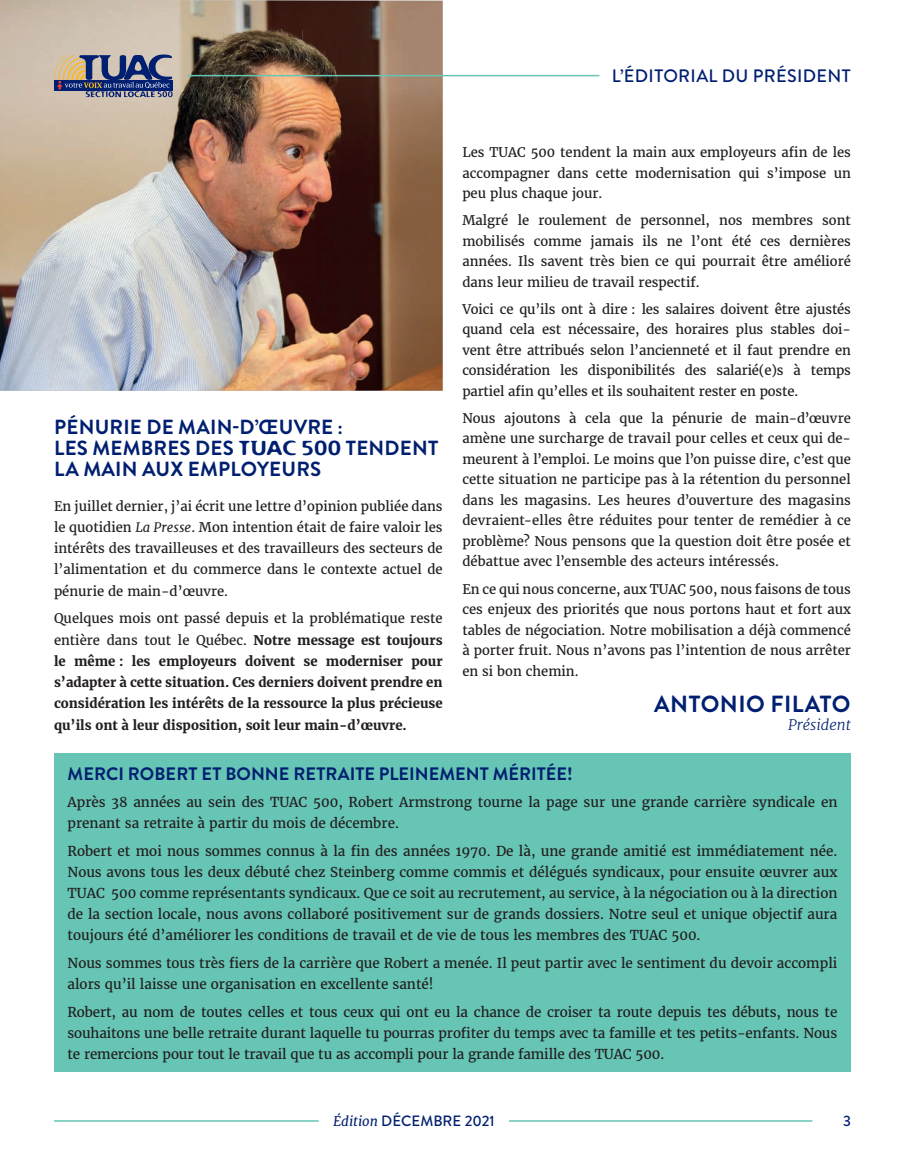
<style>
.page{position:relative;width:905px;height:1175px;background:#fff}
.page>*{position:absolute;margin:0;border:0;box-sizing:border-box;transform-origin:0 0}
.Nom_de_quote{font:700 23.4px "Brandon Grotesque";letter-spacing:.02em;color:#001f70}
.Texte{font:700 20.4px/21.3px "Brandon Grotesque";letter-spacing:.01em;color:#001f70}
.t1{font:700 18px "Brandon Grotesque";color:#001f70}
.Header_de_page{font:500 18px "Brandon Grotesque";letter-spacing:.02em;color:#001f70}
.Bas_de_page_édition{font:500 15px "Brandon Grotesque";color:#001f70}
.Numéro_en_bas_de_pag{font:500 15px "Brandon Grotesque";color:#001f70}
.Nom_de_quote-2{font:italic 300 14.55px "Merriweather";color:#001f70}
.Texte-2{font:13.5px/21px "Merriweather";color:#231f20}
.Texte-3{font:13.2px/20.5px "Merriweather";color:#231f20;text-align:justify}
.Texte-4{font:700 13.2px/21.3px "Merriweather";color:#231f20;text-align:justify}
.s1{font-family:"Flexure";font-weight:400;font-size:19.65px}
.s2{font-style:italic}
.s3{font-weight:400}
.s4{font-family:"Merriweather";font-weight:400;font-style:italic;font-size:13.5px}
</style>
<div class="page">
<img style="left:0;top:0;width:442px;height:391px">
<svg style="left:54px;top:54px;width:119px;height:43px;background:#6f748d"></svg>
<hr style="left:187px;top:75px;width:412px;height:1px;background:#66c5b4">
<hr style="left:509px;top:1120px;width:303px;height:1px;background:#66c5b4">
<hr style="left:54px;top:1120px;width:265px;height:1px;background:#66c5b4">
<div style="left:54px;top:753px;width:796px;height:319px;background:#66c5b4"></div>
<p class="Header_de_page" style="left:611px;top:63px;width:240px">L’ÉDITORIAL DU PRÉSIDENT</p>
<p class="Texte" style="left:54px;top:416px;width:385px">PÉNURIE DE MAIN-D’ŒUVRE :<br>LES MEMBRES DES <span class="s1">TUAC 500</span> TENDENT<br>LA MAIN AUX EMPLOYEURS</p>
<p class="Texte-3" style="left:54px;top:495px;width:390px;line-height:21.3px">En juillet dernier, j’ai écrit une lettre d’opinion publiée dans le quotidien <span class="s2">La Presse</span>. Mon intention était de faire valoir les intérêts des travailleuses et des travailleurs des secteurs de l’alimentation et du commerce dans le contexte actuel de pénurie de main-d’œuvre.</p>
<p class="Texte-4" style="left:54px;top:608px;width:390px"><span class="s3">Quelques mois ont passé depuis et la problématique reste entière dans tout le Québec.</span> Notre message est toujours le même : les employeurs doivent se moderniser pour s’adapter à cette situation. Ces derniers doivent prendre en considération les intérêts de la ressource la plus précieuse qu’ils ont à leur disposition, soit leur main-d’œuvre.</p>
<p class="Texte-3" style="left:462px;top:142px;width:390px">Les TUAC 500 tendent la main aux employeurs afin de les accompagner dans cette modernisation qui s’impose un peu plus chaque jour.</p>
<p class="Texte-3" style="left:462px;top:210px;width:390px">Malgré le roulement de personnel, nos membres sont mobilisés comme jamais ils ne l’ont été ces dernières années. Ils savent très bien ce qui pourrait être amélioré dans leur milieu de travail respectif.</p>
<p class="Texte-3" style="left:462px;top:299px;width:390px">Voici ce qu’ils ont à dire : les salaires doivent être ajustés quand cela est nécessaire, des horaires plus stables doi&shy;vent être attribués selon l’ancienneté et il faut prendre en considération les disponibilités des salarié(e)s à temps partiel afin qu’elles et ils souhaitent rester en poste.</p>
<p class="Texte-3" style="left:462px;top:408px;width:390px">Nous ajoutons à cela que la pénurie de main-d’œuvre amène une surcharge de travail pour celles et ceux qui de&shy;meurent à l’emploi. Le moins que l’on puisse dire, c’est que cette situation ne participe pas à la rétention du personnel dans les magasins. Les heures d’ouverture des magasins devraient-elles être réduites pour tenter de remédier à ce problème? Nous pensons que la question doit être posée et débattue avec l’ensemble des acteurs intéressés.</p>
<p class="Texte-3" style="left:462px;top:578px;width:390px">En ce qui nous concerne, aux TUAC 500, nous faisons de tous ces enjeux des priorités que nous portons haut et fort aux tables de négociation. Notre mobilisation a déjà commencé à porter fruit. Nous n’avons pas l’intention de nous arrêter en si bon chemin.</p>
<p class="Nom_de_quote" style="left:654px;top:687px;width:198px">ANTONIO FILATO</p>
<p class="Nom_de_quote-2" style="left:788px;top:715px;width:64px">Président</p>
<p class="t1" style="left:68px;top:761px;width:506px">MERCI ROBERT ET BONNE RETRAITE PLEINEMENT MÉRITÉE!</p>
<p class="Texte-2" style="left:68px;top:792px;width:771px">Après 38 années au sein des TUAC 500, Robert Armstrong tourne la page sur une grande carrière syndicale en prenant sa retraite à partir du mois de décembre.</p>
<p class="Texte-2" style="left:68px;top:841px;width:771px;text-align:justify">Robert et moi nous sommes connus à la fin des années 1970. De là, une grande amitié est immédiatement née.<br>Nous avons tous les deux débuté chez Steinberg comme commis et délégués syndicaux, pour ensuite œuvrer aux TUAC 500 comme représentants syndicaux. Que ce soit au recrutement, au service, à la négociation ou à la direction de la section locale, nous avons collaboré positivement sur de grands dossiers. Notre seul et unique objectif aura toujours été d’améliorer les conditions de travail et de vie de tous les membres des TUAC 500.</p>
<p class="Texte-2" style="left:68px;top:952px;width:771px">Nous sommes tous très fiers de la carrière que Robert a menée. Il peut partir avec le sentiment du devoir accompli alors qu’il laisse une organisation en excellente santé!</p>
<p class="Texte-2" style="left:68px;top:1001px;width:771px;text-align:justify">Robert, au nom de toutes celles et tous ceux qui ont eu la chance de croiser ta route depuis tes débuts, nous te souhaitons une belle retraite durant laquelle tu pourras profiter du temps avec ta famille et tes petits-enfants. Nous te remercions pour tout le travail que tu as accompli pour la grande famille des TUAC 500.</p>
<p class="Bas_de_page_édition" style="left:333px;top:1110px;width:163px"><span class="s4">Édition</span> DÉCEMBRE 2021</p>
<p class="Numéro_en_bas_de_pag" style="left:843px;top:1110px;width:9px">3</p>
</div>
